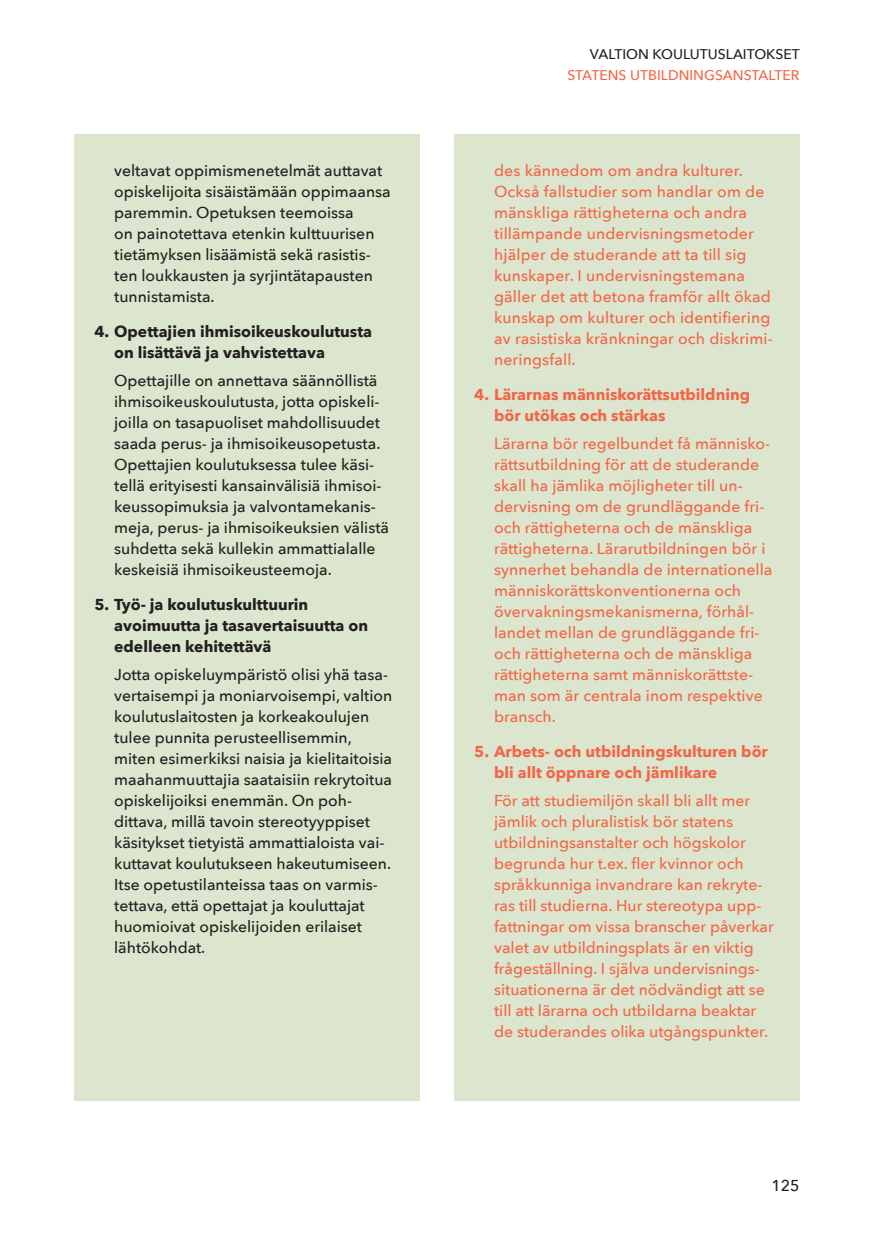
<style>
.page{position:relative;width:874px;height:1241px;background:#fff}
.page>*{position:absolute;margin:0;border:0;box-sizing:border-box;transform-origin:0 0}
.t1{font:500 15.75px/21px "Avenir Next";letter-spacing:.005em;color:#f26649}
.t2{font:500 15.75px/21px "Avenir Next";color:#231f20}
.t3{font:700 15.75px/21px "Avenir Next";color:#231f20}
.t4{font:700 15.75px/21px "Avenir Next";color:#f26649}
.t5{font:500 14px "Avenir Next";color:#f26649}
.t6{font:500 14px "Avenir Next";color:#231f20}
</style>
<div class="page">
<div style="left:74px;top:134px;width:345px;height:966px;background:#dce5cd"></div>
<div style="left:454px;top:134px;width:345px;height:966px;background:#dce5cd"></div>
<p class="t2" style="left:114px;top:160px;width:278px">veltavat oppimismenetelmät auttavat opiskelijoita sisäistämään oppimaansa paremmin. Opetuksen teemoissa<br>on painotettava etenkin kulttuurisen tietämyksen lisäämistä sekä rasistis&shy;ten loukkausten ja syrjintätapausten tunnistamista.</p>
<p class="t3" style="left:114px;top:320px;width:259px;text-indent:-20px">4. Opettajien ihmisoikeuskoulutusta on lisättävä ja vahvistettava</p>
<p class="t2" style="left:114px;top:370px;width:276px">Opettajille on annettava säännöllistä ihmisoikeuskoulutusta, jotta opiskeli&shy;joilla on tasapuoliset mahdollisuudet saada perus- ja ihmisoikeusopetusta.<br>Opettajien koulutuksessa tulee käsi&shy;tellä erityisesti kansainvälisiä ihmisoi&shy;keussopimuksia ja valvontamekanis&shy;meja, perus- ja ihmisoikeuksien välistä suhdetta sekä kullekin ammattialalle keskeisiä ihmisoikeusteemoja.</p>
<p class="t3" style="left:114px;top:593px;width:255px;text-indent:-20px">5. Työ- ja koulutuskulttuurin avoimuutta ja tasavertaisuutta on edelleen kehitettävä</p>
<p class="t2" style="left:114px;top:663px;width:279px">Jotta opiskeluympäristö olisi yhä tasa&shy;vertaisempi ja moniarvoisempi, valtion koulutuslaitosten ja korkeakoulujen tulee punnita perusteellisemmin, miten esimerkiksi naisia ja kielitaitoisia maahanmuuttajia saataisiin rekrytoitua opiskelijoiksi enemmän. On poh&shy;dittava, millä tavoin stereotyyppiset käsitykset tietyistä ammattialoista vai&shy;kuttavat koulutukseen hakeutumiseen.<br>Itse opetustilanteissa taas on varmis&shy;tettava, että opettajat ja kouluttajat huomioivat opiskelijoiden erilaiset lähtökohdat.</p>
<p class="t6" style="left:589px;top:45px;width:211px">VALTION KOULUTUSLAITOKSET</p>
<p class="t5" style="left:567px;top:66px;width:233px">STATENS UTBILDNINGSANSTALTER</p>
<p class="t1" style="left:494px;top:160px;width:280px">des kännedom om andra kulturer.<br>Också fallstudier som handlar om de mänskliga rättigheterna och andra tillämpande undervisningsmetoder hjälper de studerande att ta till sig kunskaper. I undervisningstemana gäller det att betona framför allt ökad kunskap om kulturer och identifiering av rasistiska kränkningar och diskrimi&shy;neringsfall.</p>
<p class="t4" style="left:494px;top:383px;width:257px;text-indent:-20px">4. Lärarnas människorättsutbildning bör utökas och stärkas</p>
<p class="t1" style="left:494px;top:433px;width:280px">Lärarna bör regelbundet få människo&shy;rättsutbildning för att de studerande skall ha jämlika möjligheter till un&shy;dervisning om de grundläggande fri&shy;och rättigheterna och de mänskliga rättigheterna. Lärarutbildningen bör i synnerhet behandla de internationella människorättskonventionerna och övervakningsmekanismerna, förhål&shy;landet mellan de grundläggande fri&shy;och rättigheterna och de mänskliga rättigheterna samt människorättste&shy;man som är centrala inom respektive bransch.</p>
<p class="t4" style="left:494px;top:740px;width:275px;text-indent:-20px">5. Arbets- och utbildningskulturen bör bli allt öppnare och jämlikare</p>
<p class="t1" style="left:494px;top:789px;width:281px">För att studiemiljön skall bli allt mer jämlik och pluralistisk bör statens utbildningsanstalter och högskolor begrunda hur t.ex. fler kvinnor och språkkunniga invandrare kan rekryte&shy;ras till studierna. Hur stereotypa upp&shy;fattningar om vissa branscher påverkar valet av utbildningsplats är en viktig frågeställning. I själva undervisnings&shy;situationerna är det nödvändigt att se till att lärarna och utbildarna beaktar de studerandes olika utgångspunkter.</p>
<p class="t2" style="left:771px;top:1174px;width:30px">125</p>
</div>
